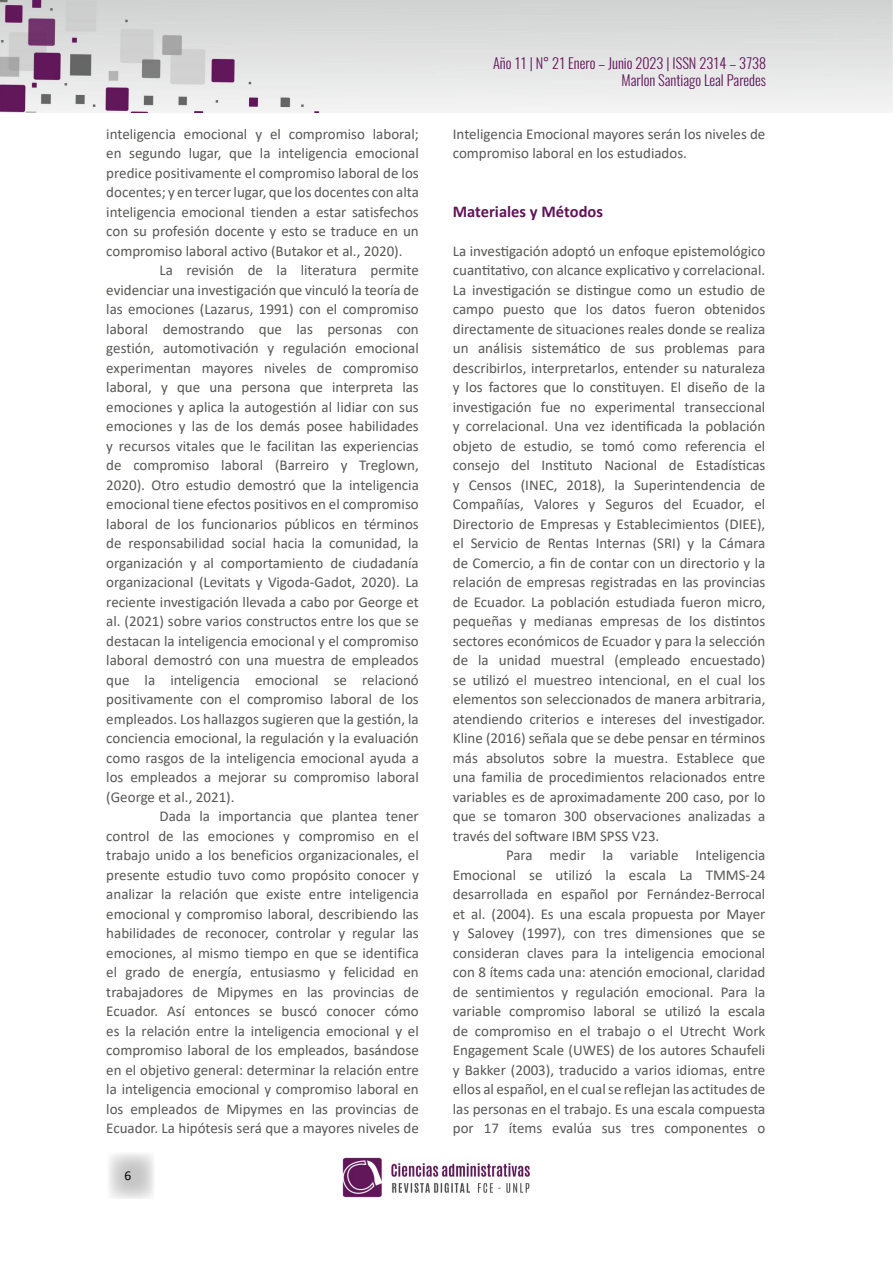
<style>
.page{position:relative;width:893px;height:1263px;background:#fff}
.page>*{position:absolute;margin:0;border:0;box-sizing:border-box;transform-origin:0 0}
.t1{font:700 16.5px "Calibri";color:#61135a}
.t2{font:15px/19.5px "Calibri";color:#575756;text-align:justify}
.t3{font:300 14.4px/17.2px "Oswald";color:#61135a;text-align:right}
.t4{font:13.5px "Calibri";color:#000}
</style>
<div class="page">
<svg style="left:109px;top:1153px;width:45px;height:46px"></svg>
<img style="left:0;top:0;width:893px;height:112px">
<img style="left:342px;top:1157px;width:187px;height:41px">
<p class="t2" style="left:106px;top:124px;width:314px">inteligencia emocional y el compromiso laboral; en segundo lugar, que la inteligencia emocional predice positivamente el compromiso laboral de los docentes; y en tercer lugar, que los docentes con alta inteligencia emocional tienden a estar satisfechos con su profesión docente y esto se traduce en un compromiso laboral activo (Butakor et al., 2020).</p>
<p class="t2" style="left:106px;top:260px;width:314px;text-indent:53px">La revisión de la literatura permite evidenciar una investigación que vinculó la teoría de las emociones (Lazarus, 1991) con el compromiso laboral demostrando que las personas con gestión, automotivación y regulación emocional experimentan mayores niveles de compromiso laboral, y que una persona que interpreta las emociones y aplica la autogestión al lidiar con sus emociones y las de los demás posee habilidades y recursos vitales que le facilitan las experiencias de compromiso laboral (Barreiro y Treglown, 2020). Otro estudio demostró que la inteligencia emocional tiene efectos positivos en el compromiso laboral de los funcionarios públicos en términos de responsabilidad social hacia la comunidad, la organización y al comportamiento de ciudadanía organizacional (Levitats y Vigoda-Gadot, 2020). La reciente investigación llevada a cabo por George et al. (2021) sobre varios constructos entre los que se destacan la inteligencia emocional y el compromiso laboral demostró con una muestra de empleados que la inteligencia emocional se relacionó positivamente con el compromiso laboral de los empleados. Los hallazgos sugieren que la gestión, la conciencia emocional, la regulación y la evaluación como rasgos de la inteligencia emocional ayuda a los empleados a mejorar su compromiso laboral (George et al., 2021).</p>
<p class="t2" style="left:106px;top:806px;width:314px;text-indent:53px">Dada la importancia que plantea tener control de las emociones y compromiso en el trabajo unido a los beneficios organizacionales, el presente estudio tuvo como propósito conocer y analizar la relación que existe entre inteligencia emocional y compromiso laboral, describiendo las habilidades de reconocer, controlar y regular las emociones, al mismo tiempo en que se identifica el grado de energía, entusiasmo y felicidad en trabajadores de Mipymes en las provincias de Ecuador. Así entonces se buscó conocer cómo es la relación entre la inteligencia emocional y el compromiso laboral de los empleados, basándose en el objetivo general: determinar la relación entre la inteligencia emocional y compromiso laboral en los empleados de Mipymes en las provincias de Ecuador. La hipótesis será que a mayores niveles de</p>
<p class="t4" style="left:124px;top:1166px;width:8px">6</p>
<p class="t3" style="left:493px;top:52px;width:275px">Año 11 | N° 21 Enero – Junio 2023 | ISSN 2314 – 3738<br>Marlon Santiago Leal Paredes</p>
<p class="t2" style="left:453px;top:124px;width:314px">Inteligencia Emocional mayores serán los niveles de compromiso laboral en los estudiados.</p>
<p class="t1" style="left:453px;top:200px;width:152px">Materiales y Métodos</p>
<p class="t2" style="left:453px;top:241px;width:314px">La investigación adoptó un enfoque epistemológico cuantitativo, con alcance explicativo y correlacional.<br>La investigación se distingue como un estudio de campo puesto que los datos fueron obtenidos directamente de situaciones reales donde se realiza un análisis sistemático de sus problemas para describirlos, interpretarlos, entender su naturaleza y los factores que lo constituyen. El diseño de la investigación fue no experimental transeccional y correlacional. Una vez identificada la población objeto de estudio, se tomó como referencia el consejo del Instituto Nacional de Estadísticas y Censos (INEC, 2018), la Superintendencia de Compañías, Valores y Seguros del Ecuador, el Directorio de Empresas y Establecimientos (DIEE), el Servicio de Rentas Internas (SRI) y la Cámara de Comercio, a fin de contar con un directorio y la relación de empresas registradas en las provincias de Ecuador. La población estudiada fueron micro, pequeñas y medianas empresas de los distintos sectores económicos de Ecuador y para la selección de la unidad muestral (empleado encuestado) se utilizó el muestreo intencional, en el cual los elementos son seleccionados de manera arbitraria, atendiendo criterios e intereses del investigador.<br>Kline (2016) señala que se debe pensar en términos más absolutos sobre la muestra. Establece que una familia de procedimientos relacionados entre variables es de aproximadamente 200 caso, por lo que se tomaron 300 observaciones analizadas a través del software IBM SPSS V23.</p>
<p class="t2" style="left:453px;top:845px;width:314px;text-indent:53px">Para medir la variable Inteligencia Emocional se utilizó la escala La TMMS-24 desarrollada en español por Fernández-Berrocal et al. (2004). Es una escala propuesta por Mayer y Salovey (1997), con tres dimensiones que se consideran claves para la inteligencia emocional con 8 ítems cada una: atención emocional, claridad de sentimientos y regulación emocional. Para la variable compromiso laboral se utilizó la escala de compromiso en el trabajo o el Utrecht Work Engagement Scale (UWES) de los autores Schaufeli y Bakker (2003), traducido a varios idiomas, entre ellos al español, en el cual se reflejan las actitudes de las personas en el trabajo. Es una escala compuesta por 17 ítems evalúa sus tres componentes o</p>
</div>
